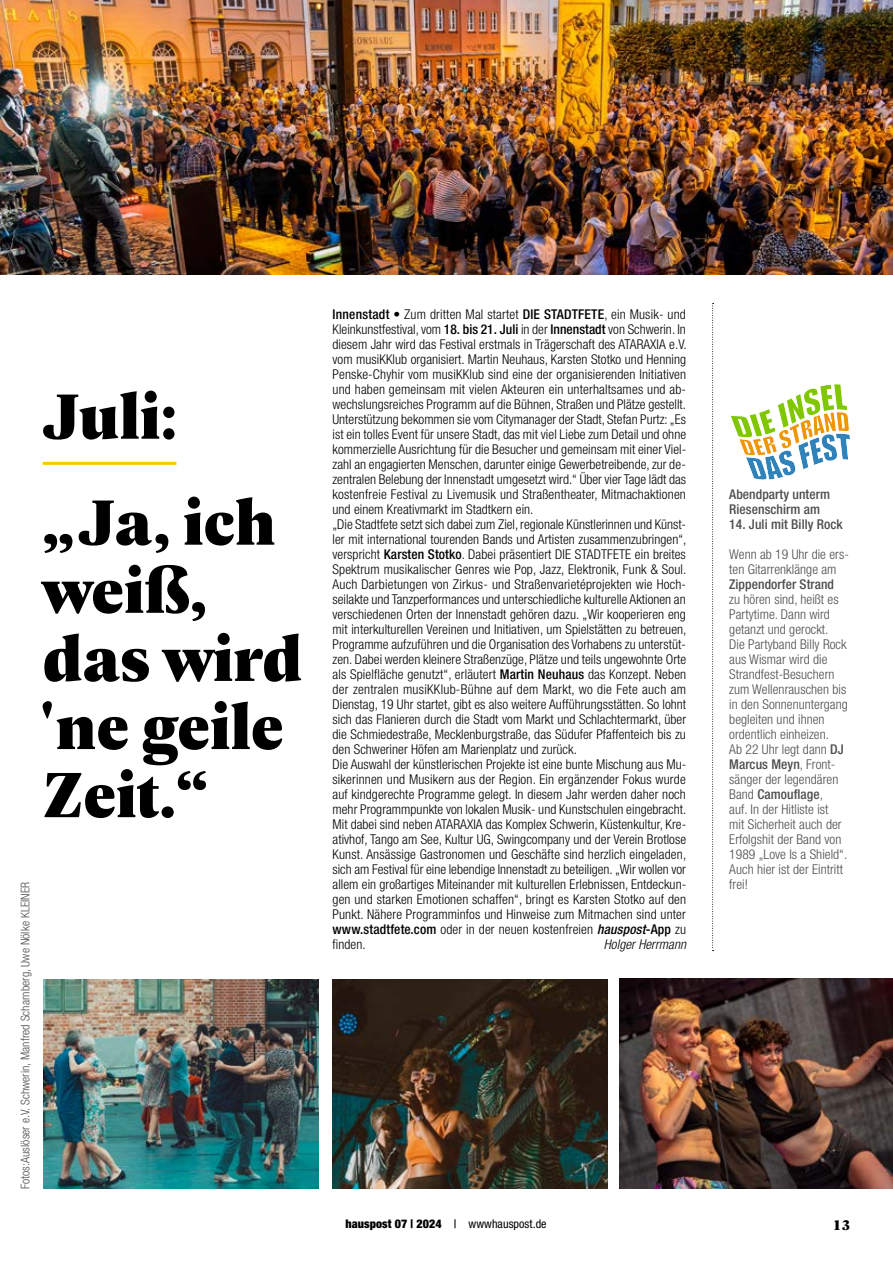
<style>
.page{position:relative;width:893px;height:1263px;background:#fff}
.page>*{position:absolute;margin:0;border:0;box-sizing:border-box;transform-origin:0 0}
.t1{font:900 68.1px/68.1px "Geller Headline";letter-spacing:.005em;color:#000}
.t2{font:900 15px "Geller Headline";color:#000}
.t3{font:300 condensed 13.5px/15px "Helvetica Neue LT Std";letter-spacing:.005em;color:#000}
.t4{font:300 condensed 13.5px/15px "Helvetica Neue LT Std";letter-spacing:.005em;color:#4d4d4c}
.t5{font:500 condensed 13.5px/15px "Helvetica Neue LT Std";letter-spacing:.005em;color:#4d4d4c}
.t6{font:italic 300 condensed 13.5px "Helvetica Neue LT Std";letter-spacing:.005em;color:#000}
.t7{font:300 condensed 12px "Helvetica Neue LT Std";letter-spacing:.005em;color:#4d4d4c}
.t8{font:900 condensed 12px "Helvetica Neue LT Std";letter-spacing:.005em;color:#000}
.s1{font-weight:500}
.s2{font-weight:500;font-style:italic}
.s3{font-weight:400}
</style>
<div class="page">
<img style="left:0;top:0;width:893px;height:274px">
<svg style="left:712px;top:303px;width:2px;height:648px"></svg>
<svg style="left:730px;top:383px;width:120px;height:97px"></svg>
<hr style="left:43px;top:462px;width:133px;height:3px;background:#fcc900">
<img style="left:620px;top:979px;width:273px;height:210px">
<img style="left:333px;top:979px;width:275px;height:210px">
<img style="left:43px;top:979px;width:275px;height:210px">
<h1 class="t1" style="left:43px;top:360px;width:234px;line-height:105.9px">Juli: „Ja, ich</h1>
<h1 class="t1" style="left:43px;top:553px;width:261px">weiß, das wird ne geile<br>Zeit.“</h1>
<p class="t7" style="left:18px;top:1189px;width:309px;rotate:-90deg">Fotos:Auslöser e.V. Schwerin, Manfred Scharnberg, Uwe Nölke KLEINER</p>
<p class="t3" style="left:333px;top:306px;width:356px"><span class="s1">Innenstadt •</span> Zum dritten Mal startet <span class="s1">DIE STADTFETE</span>, ein Musik- und Kleinkunstfestival, vom <span class="s1">18. bis 21. Juli</span> in der <span class="s1">Innenstadt</span> von Schwerin. In diesem Jahr wird das Festival erstmals in Trägerschaft des ATARAXIA e.V. vom musiKKlub organisiert. Martin Neuhaus, Karsten Stotko und Henning Penske-Chyhir vom musiKKlub sind eine der organisierenden Initiativen und haben gemeinsam mit vielen Akteuren ein unterhaltsames und ab&shy;wechslungsreiches Pro gramm auf die Bühnen, Straßen und Plätze gestellt.<br>Unterstützung bekommen sie vom Citymanager der Stadt, Stefan Purtz: „Es ist ein tolles Event für unsere Stadt, das mit viel Liebe zum Detail und ohne kommerzielle Ausrichtung für die Besucher und gemeinsam mit einer Viel&shy;zahl an engagierten Menschen, darunter einige Gewerbetreibende, zur de&shy;zentralen Belebung der Innenstadt umgesetzt wird.“ Über vier Tage lädt das kostenfreie Festival zu Livemusik und Straßentheater, Mitmachaktionen und einem Kreativmarkt im Stadtkern ein.<br>„Die Stadtfete setzt sich dabei zum Ziel, regionale Künstlerinnen und Künst&shy;ler mit international tourenden Bands und Artisten zusammenzu bringen“, verspricht <span class="s1">Karsten Stotko</span>. Dabei präsentiert DIE STADTFETE ein breites Spektrum musikalischer Genres wie Pop, Jazz, Elektronik, Funk &amp; Soul.<br>Auch Darbietungen von Zirkus- und Straßenvarietéprojek ten wie Hoch&shy;seilakte und Tanzperformances und unterschiedli che kulturelle Aktionen an verschiedenen Orten der Innenstadt gehören dazu. „Wir kooperieren eng mit interkulturellen Vereinen und Initiativen, um Spielstätten zu betreuen, Programme aufzufüh ren und die Organisation des Vorhabens zu unterstüt&shy;zen. Dabei werden kleinere Straßenzüge, Plätze und teils ungewohnte Orte als Spielfläche genutzt“, erläutert <span class="s1">Martin Neuhaus</span> das Konzept. Neben der zentralen musiKKlub-Bühne auf dem Markt, wo die Fete auch am Dienstag, 19 Uhr startet, gibt es also wei tere Aufführungsstätten. So lohnt sich das Flanieren durch die Stadt vom Markt und Schlachtermarkt, über die Schmiedestraße, Mecklenburgstraße, das Südufer Pfaffenteich bis zu den Schweriner Höfen am Marienplatz und zurück.<br>Die Auswahl der künstlerischen Projekte ist eine bunte Mischung aus Mu&shy;sikerinnen und Musikern aus der Region. Ein ergänzender Fokus wurde auf kindgerechte Programme gelegt. In diesem Jahr werden daher noch mehr Programmpunkte von lokalen Musik- und Kunstschulen eingebracht.<br>Mit dabei sind neben ATARAXIA das Komplex Schwerin, Küstenkultur, Kre&shy;ativhof, Tango am See, Kultur UG, Swingcompany und der Verein Brotlose Kunst. Ansässige Gastronomen und Geschäfte sind herzlich eingeladen, sich am Festival für eine lebendige Innenstadt zu beteiligen. „Wir wollen vor allem ein großartiges Miteinander mit kulturellen Erlebnissen, Entdeckun&shy;gen und starken Emotionen schaffen“, bringt es Karsten Stotko auf den Punkt. Nähere Programminfos und Hinweise zum Mitmachen sind unter <span class="s1">www.stadtfete.com</span> oder in der neuen kostenfreien <span class="s2">hauspost</span><span class="s1">-App</span> zu finden.</p>
<p class="t6" style="left:604px;top:936px;width:84px">Holger Herrmann</p>
<p class="t5" style="left:729px;top:486px;width:102px">Abendparty unterm<br>Riesenschirm am</p>
<p class="t5" style="left:729px;top:516px;width:115px">14. Juli mit Billy Rock</p>
<p class="t4" style="left:729px;top:546px;width:121px">Wenn ab 19 Uhr die ers&shy;ten Gitarrenklänge am</p>
<p class="t5" style="left:729px;top:576px;width:106px">Zippendorfer Strand</p>
<p class="t4" style="left:729px;top:591px;width:120px">zu hören sind, heißt es<br>Partytime. Dann wird getanzt und gerockt.<br>Die Partyband Billy Rock aus Wismar wird die<br>Strandfest-Besuchern zum Wellenrauschen bis in den Sonnenuntergang begleiten und ihnen ordentlich einheizen.<br>Ab 22 Uhr legt dann <span class="s1">DJ<br>Marcus Meyn</span>, Front&shy;sänger der legendären<br>Band <span class="s1">Camouflage</span>,<br>auf. In der Hitliste ist<br>mit Sicherheit auch der<br>Erfolgshit der Band von<br>1989 „Love Is a Shield“.<br>Auch hier ist der Eintritt frei!</p>
<p class="t8" style="left:345px;top:1216px;width:203px">hauspost 07 | 2024 <span class="s1">|</span> <span class="s3">wwwhauspost.de</span></p>
<p class="t2" style="left:832px;top:1214px;width:20px">13</p>
</div>
